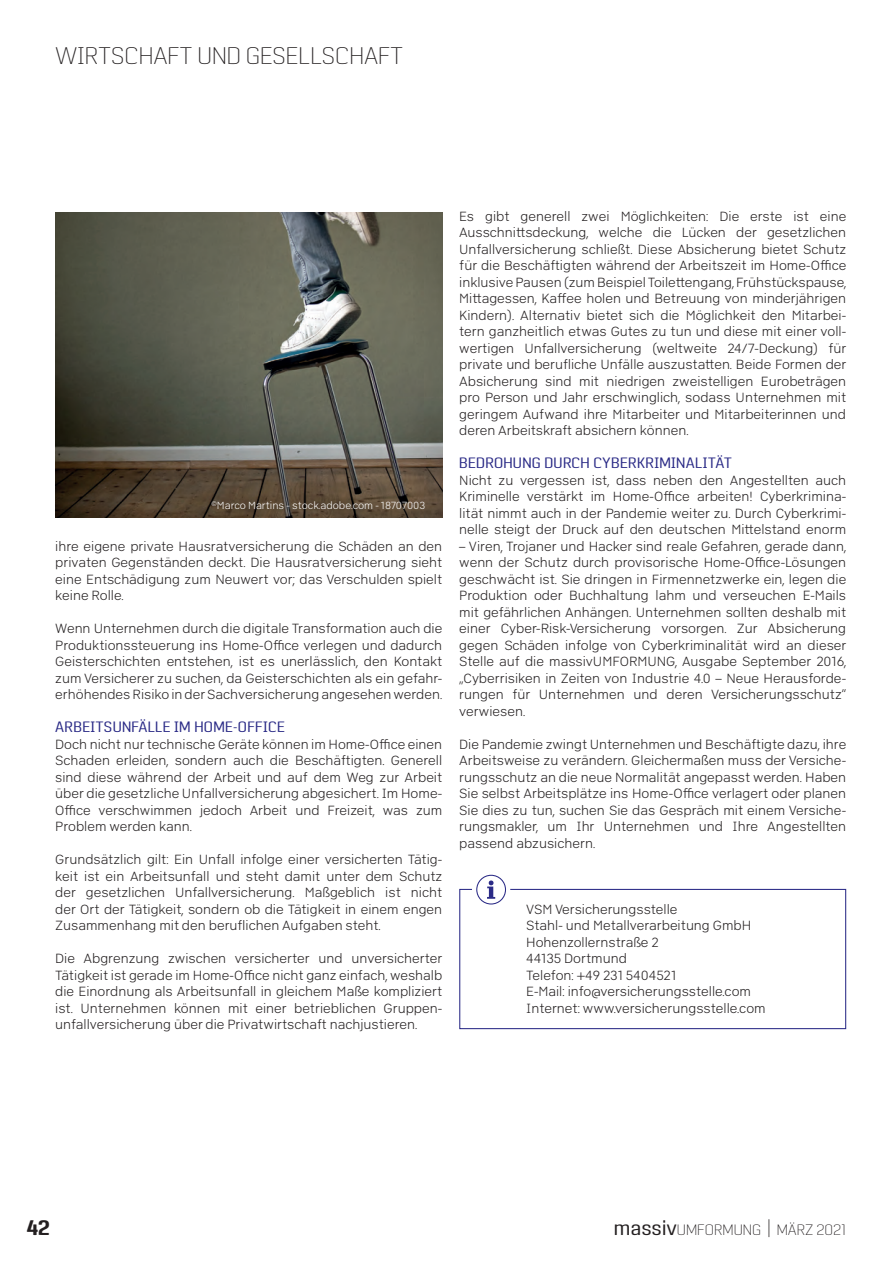
<style>
.page{position:relative;width:893px;height:1263px;background:#fff}
.page>*{position:absolute;margin:0;border:0;box-sizing:border-box;transform-origin:0 0}
.Kapitelüberschrift_r{font:200 24px "Pancetta Pro";color:#231f20}
.t1{font:700 21px "Pancetta Pro";color:#231f20}
.Subüberschrift_Langb{font:15px "Pancetta Pro";letter-spacing:.02em;color:#2a2a86}
.t2{font:200 15px "Pancetta Pro";color:#231f20}
.Fließtext{font:13.5px/16.5px "Abitare Sans 100 wt";color:#231f20;text-align:justify}
.Kastentext_Adresse{font:13.5px "Abitare Sans 100 wt";color:#231f20}
.Bildunterschrift{font:10.5px "Abitare Sans 100 wt";color:#fff}
.s1{font-weight:400;font-size:21px}
.s2{font-size:21px}
</style>
<div class="page">
<img style="left:55px;top:212px;width:387px;height:306px">
<div style="left:459px;top:889px;width:387px;height:140px;border:1px solid #2a2a86"></div>
<div style="left:472px;top:870px;width:38px;height:39px;background:#fff;border-radius:50%"></div>
<div style="left:476px;top:875px;width:30px;height:29px;border:1px solid #2a2a86;border-radius:50%"></div>
<svg style="left:487px;top:880px;width:8px;height:19px"></svg>
<p class="Kapitelüberschrift_r" style="left:55px;top:42px;width:350px">WIRTSCHAFT UND GESELLSCHAFT</p>
<p class="Bildunterschrift" style="left:211px;top:500px;width:215px"><sup>©</sup>Marco Martins - stock.adobe.com - 18707003</p>
<p class="Fließtext" style="left:55px;top:537px;width:389px">ihre eigene private Hausratversicherung die Schäden an den privaten Gegenständen deckt. Die Hausratversicherung sieht eine Entschädigung zum Neuwert vor; das Verschulden spielt keine Rolle.</p>
<p class="Fließtext" style="left:55px;top:620px;width:389px">Wenn Unternehmen durch die digitale Transformation auch die Produktionssteuerung ins Home-Office verlegen und dadurch Geisterschichten entstehen, ist es unerlässlich, den Kontakt zum Versicherer zu suchen, da Geisterschichten als ein gefahr&shy;erhöhendes Risiko in der Sachversicherung angesehen werden.</p>
<p class="Subüberschrift_Langb" style="left:55px;top:719px;width:231px">ARBEITSUNFÄLLE IM HOME-OFFICE</p>
<p class="Fließtext" style="left:55px;top:735px;width:389px">Doch nicht nur technische Geräte können im Home-Office einen Schaden erleiden, sondern auch die Beschäf-tigten. Generell sind diese während der Arbeit und auf dem Weg zur Arbeit über die gesetzliche Unfallversicherung abgesichert. Im Home-Office verschwimmen jedoch Arbeit und Freizeit, was zum Problem werden kann.</p>
<p class="Fließtext" style="left:55px;top:851px;width:389px">Grundsätzlich gilt: Ein Unfall infolge einer versicherten Tätig&shy;keit ist ein Arbeitsunfall und steht damit unter dem Schutz der gesetzlichen Unfallversicherung. Maßgeblich ist nicht der Ort der Tätigkeit, sondern ob die Tätigkeit in einem engen Zusammenhang mit den beruf-lichen Aufgaben steht.</p>
<p class="Fließtext" style="left:55px;top:950px;width:389px">Die Abgrenzung zwischen versicherter und unversicherter Tätigkeit ist gerade im Home-Office nicht ganz einfach, weshalb die Einordnung als Arbeitsunfall in gleichem Maße kompliziert ist. Unternehmen können mit einer betrieblichen Gruppen&shy;unfallversicherung über die Privatwirtschaft nachjustieren.</p>
<p class="Fließtext" style="left:459px;top:207px;width:389px">Es gibt generell zwei Möglichkeiten: Die erste ist eine Ausschnittsdeckung, welche die Lücken der gesetzlichen Unfallversicherung schließt. Diese Absicherung bietet Schutz für die Beschäf-tigten während der Arbeitszeit im Home-Office inklusive Pausen (zum Beispiel Toilet-tengang, Frühstückspause, Mittagessen, Kaffee holen und Betreuung von minderjährigen Kindern). Alternativ bietet sich die Möglichkeit den Mitarbei&shy;tern ganzheitlich etwas Gutes zu tun und diese mit einer voll&shy;wertigen Unfallversicherung (weltweite 24/7-Deckung) für private und beruf-l iche Unfälle auszustatten. Beide Formen der Absicherung sind mit niedrigen zweistelligen Eurobeträgen pro Person und Jahr erschwinglich, sodass Unternehmen mit geringem Aufwand ihre Mitarbeiter und Mitarbeiterinnen und deren Arbeitskraft absichern können.</p>
<p class="Subüberschrift_Langb" style="left:459px;top:455px;width:274px">BEDROHUNG DURCH CYBERKRIMINALITÄT</p>
<p class="Fließtext" style="left:459px;top:471px;width:388px">Nicht zu vergessen ist, dass neben den Angestellten auch Kriminelle verstärkt im Home-Office arbeiten! Cyberkrimina&shy;lität nimmt auch in der Pandemie weiter zu. Durch Cyberkrimi&shy;nelle steigt der Druck auf den deutschen Mittelstand enorm</p>
<p class="Fließtext" style="left:459px;top:537px;width:389px">– Viren, Trojaner und Hacker sind reale Gefahren, gerade dann, wenn der Schutz durch provisorische Home-Office-Lösungen geschwächt ist. Sie dringen in Firmennetzwerke ein, legen die Produktion oder Buchhaltung lahm und verseuchen E-Mails mit gefährlichen Anhängen. Unternehmen sollten deshalb mit einer Cyber-Risk-Versicherung vorsorgen. Zur Absicherung gegen Schäden infolge von Cyberkriminalität wird an dieser Stelle auf die massivUMFORMUNG, Ausgabe September 2016, „Cyberrisiken in Zeiten von Industrie 4.0 – Neue Herausforde&shy;rungen für Unternehmen und deren Versicherungsschutz“ verwiesen.</p>
<p class="Fließtext" style="left:459px;top:735px;width:389px">Die Pandemie zwingt Unternehmen und Beschäf-tigte dazu, ihre Arbeitsweise zu verändern. Gleichermaßen muss der Versiche&shy;rungsschutz an die neue Normalität angepasst werden. Haben Sie selbst Arbeitsplätze ins Home-Office verlagert oder planen Sie dies zu tun, suchen Sie das Gespräch mit einem Versiche&shy;rungsmakler, um Ihr Unternehmen und Ihre Angestellten passend abzusichern.</p>
<p class="Kastentext_Adresse" style="left:526px;top:901px;width:153px">VSM Versicherungsstelle</p>
<p class="Kastentext_Adresse" style="left:526px;top:918px;width:227px">Stahl- und Metallverarbeitung GmbH</p>
<p class="Kastentext_Adresse" style="left:526px;top:934px;width:134px">Hohenzollernstraße 2</p>
<p class="Kastentext_Adresse" style="left:526px;top:951px;width:102px">44135 Dortmund</p>
<p class="Kastentext_Adresse" style="left:526px;top:967px;width:151px">Telefon: +49 231 5404521</p>
<p class="Kastentext_Adresse" style="left:526px;top:984px;width:226px">E-Mail: info@versicherungsstelle.com</p>
<p class="Kastentext_Adresse" style="left:526px;top:1000px;width:241px">Internet: www.versicherungsstelle.com</p>
<h2 class="t1" style="left:26px;top:1216px;width:25px">42</h2>
<p class="t2" style="left:614px;top:1222px;width:234px"><span class="s1">massiv</span>UMFORMUNG <span class="s2">|</span> MÄRZ 2021</p>
</div>
